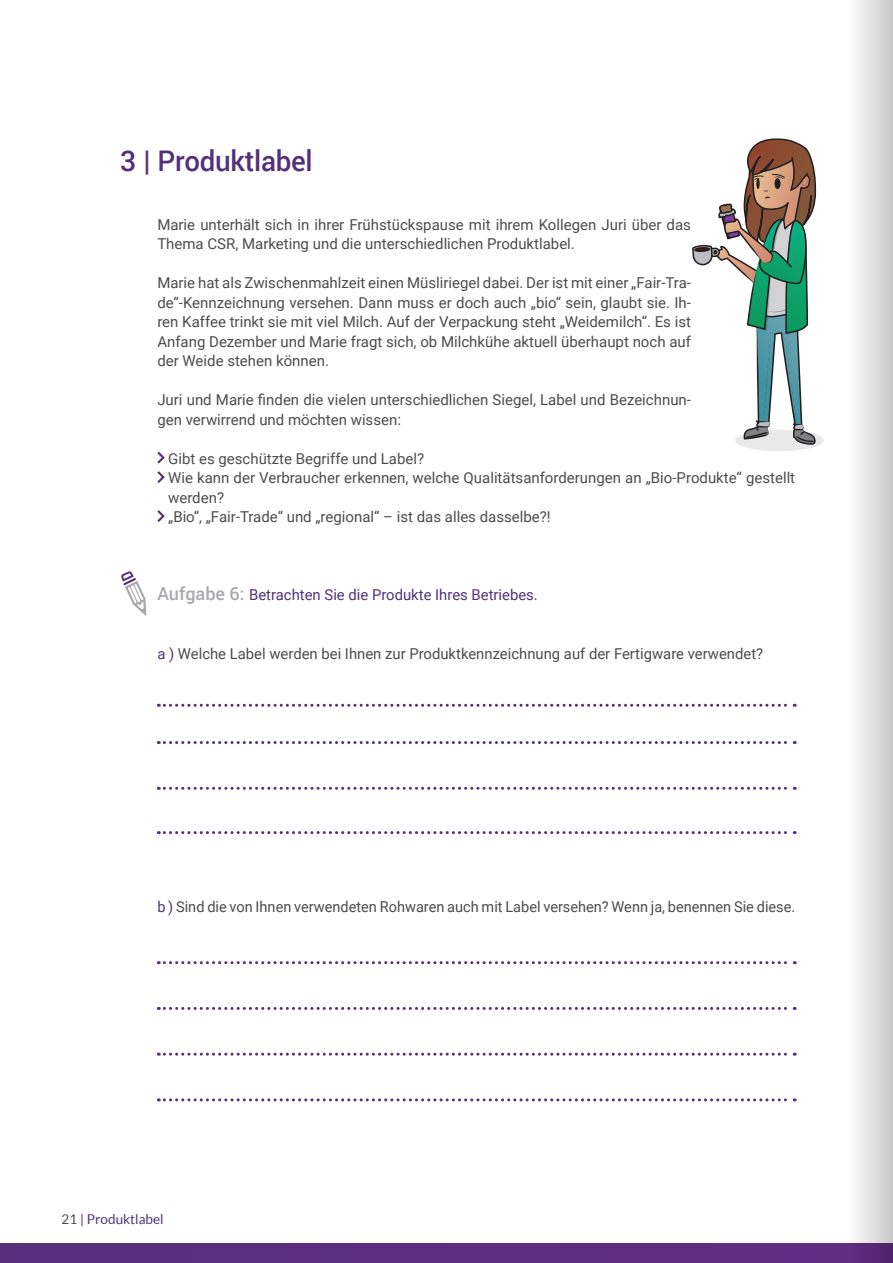
<style>
.page{position:relative;width:893px;height:1263px;background:#fff}
.page>*{position:absolute;margin:0;border:0;box-sizing:border-box;transform-origin:0 0}
.t1{font:500 28.5px "Roboto";letter-spacing:-.01em;color:#54307a}
.t2{font:15px/19.5px "Roboto";color:#4b4c4d}
.t3{font:15px "Roboto";color:#54307a}
.t4{font:13.5px "Lato";color:#54307a}
.s1{font-weight:500;font-size:18px;color:#a8a9ad}
.s2{color:#54307a}
.s3{color:#4b4c4d}
</style>
<div class="page">
<div style="left:0;top:1244px;width:893px;height:19px;background:#5d2e80"></div>
<svg style="left:157px;top:452px;width:8px;height:11px"></svg>
<svg style="left:157px;top:471px;width:8px;height:12px"></svg>
<svg style="left:157px;top:510px;width:8px;height:12px"></svg>
<svg style="left:121px;top:571px;width:26px;height:45px"></svg>
<svg style="left:158px;top:741px;width:637px;height:3px"></svg>
<svg style="left:158px;top:961px;width:637px;height:3px"></svg>
<svg style="left:158px;top:1053px;width:637px;height:3px"></svg>
<svg style="left:158px;top:704px;width:637px;height:3px"></svg>
<svg style="left:158px;top:787px;width:637px;height:3px"></svg>
<svg style="left:158px;top:831px;width:637px;height:3px"></svg>
<svg style="left:158px;top:1007px;width:637px;height:3px"></svg>
<svg style="left:158px;top:1098px;width:637px;height:3px"></svg>
<div style="left:735px;top:430px;width:89px;height:21px;background:#e9e9e9;border-radius:50%"></div>
<svg style="left:692px;top:138px;width:125px;height:307px"></svg>
<div style="left:847px;top:0;width:46px;height:1263px;background:linear-gradient(to right,#fcfbfd,#c9c8c9)"></div>
<h1 class="t1" style="left:120px;top:141px;width:194px">3 | Produktlabel</h1>
<p class="t2" style="left:157px;top:214px;width:535px">Marie unterhält sich in ihrer Frühstückspause mit ihrem Kollegen Juri über das<br>Thema CSR, Marketing und die unterschiedlichen Produktlabel.</p>
<p class="t2" style="left:157px;top:272px;width:535px;text-align:justify">Marie hat als Zwischenmahlzeit einen Müsliriegel dabei. Der ist mit einer „Fair-Tra&shy;de“-Kennzeichnung versehen. Dann muss er doch auch „bio“ sein, glaubt sie. Ih&shy;ren Kaffee trinkt sie mit viel Milch. Auf der Verpackung steht „Weidemilch“. Es ist Anfang Dezember und Marie fragt sich, ob Milchkühe aktuell überhaupt noch auf der Weide stehen können.</p>
<p class="t2" style="left:157px;top:389px;width:535px">Juri und Marie finden die vielen unterschiedlichen Siegel, Label und Bezeichnun&shy;gen verwirrend und möchten wissen:</p>
<p class="t2" style="left:168px;top:448px;width:628px">Gibt es geschützte Begriffe und Label?<br>Wie kann der Verbraucher erkennen, welche Qualitätsanforderungen an „Bio-Produkte“ gestellt werden?<br>„Bio“, „Fair-Trade“ und „regional“ – ist das alles dasselbe?!</p>
<p class="t3" style="left:157px;top:584px;width:382px"><span class="s1">Aufgabe 6:</span> Betrachten Sie die Produkte Ihres Betriebes.</p>
<p class="t2" style="left:157px;top:643px;width:607px"><span class="s2">a )</span> Welche Label werden bei Ihnen zur Produktkennzeichnung auf der Fertigware verwendet?</p>
<p class="t2" style="left:157px;top:896px;width:639px"><span class="s2">b )</span> Sind die von Ihnen verwendeten Rohwaren auch mit Label versehen? Wenn ja, benennen Sie diese.</p>
<p class="t4" style="left:62px;top:1212px;width:104px"><span class="s3">21</span> | Produktlabel</p>
</div>
